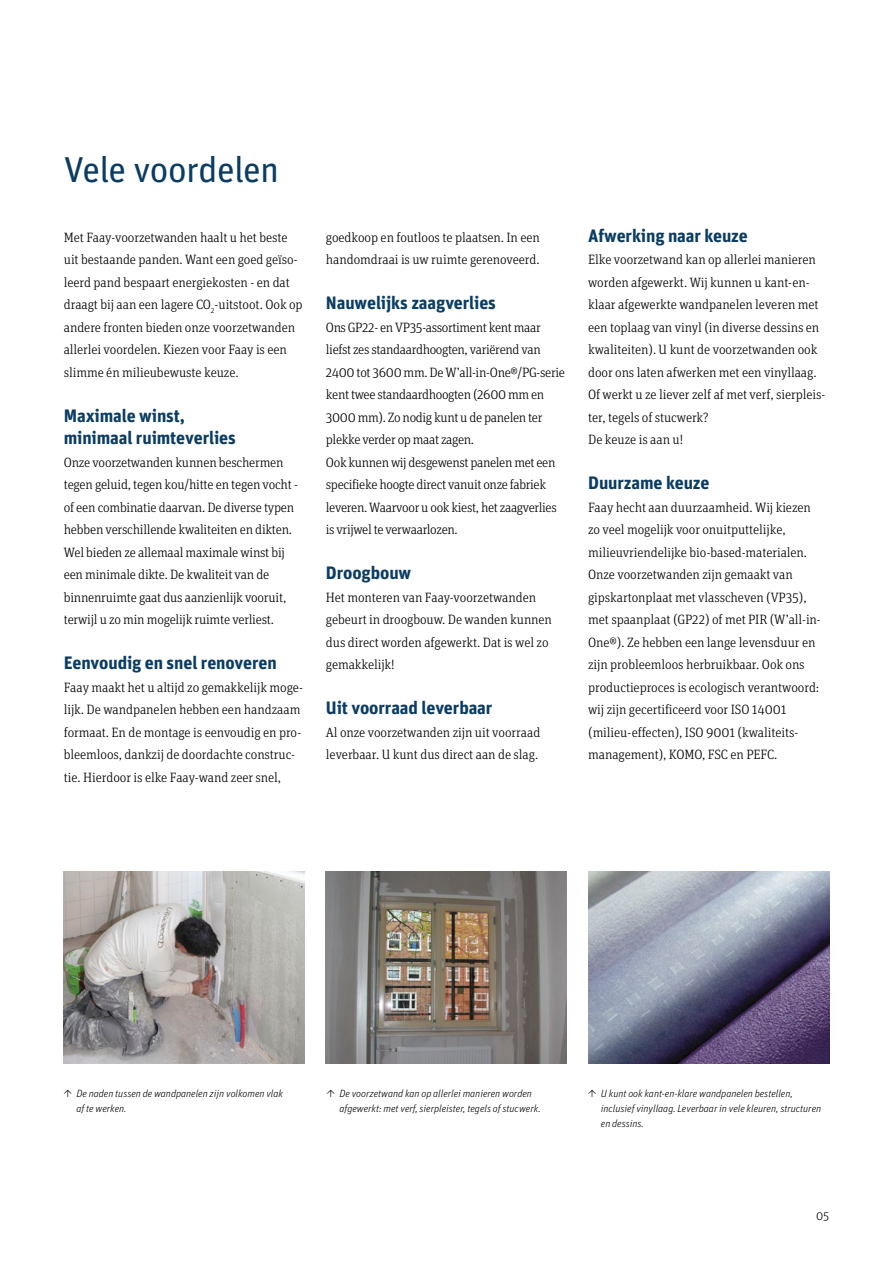
<style>
.page{position:relative;width:893px;height:1263px;background:#fff}
.page>*{position:absolute;margin:0;border:0;box-sizing:border-box;transform-origin:0 0}
.t1{font:36px "Unit Pro";letter-spacing:-.025em;color:#0b3c62}
.t2{font:700 18px/22.5px "Unit Pro";letter-spacing:-.005em;color:#0b3c62}
.t3{font:300 13.5px/22.5px "Unit Slab Pro";letter-spacing:-.005em;color:#000}
.t4{font:300 13.5px/22.5px "Unit Slab Pro";letter-spacing:-.025em;color:#000}
.t5{font:300 12px "Unit Pro";color:#000}
.t6{font:italic 300 10.5px/15px "Unit Pro";letter-spacing:-.005em;color:#000}
</style>
<div class="page">
<img style="left:588px;top:872px;width:241px;height:191px">
<img style="left:64px;top:872px;width:241px;height:191px">
<img style="left:326px;top:872px;width:241px;height:191px">
<h1 class="t1" style="left:64px;top:146px;width:217px">Vele voordelen</h1>
<p class="t3" style="left:64px;top:225px;width:240px">Met Faay-voorzetwanden haalt u het beste uit bestaande panden. Want een goed geïso&shy;leerd pand bespaart energiekosten - en dat draagt bij aan een lagere CO<sub>2</sub>-uitstoot. Ook op andere fronten bieden onze voorzetwanden allerlei voordelen. Kiezen voor Faay is een slimme én milieubewuste keuze.</p>
<h2 class="t2" style="left:64px;top:404px;width:173px">Maximale winst, minimaal ruimteverlies</h2>
<p class="t3" style="left:64px;top:450px;width:236px">Onze voorzetwanden kunnen beschermen tegen geluid, tegen kou/hitte en tegen vocht - of een combinatie daarvan. De diverse typen hebben verschillende kwaliteiten en dikten.<br>Wel bieden ze allemaal maximale winst bij een minimale dikte. De kwaliteit van de binnenruimte gaat dus aanzienlijk vooruit, terwijl u zo min mogelijk ruimte verliest.</p>
<h2 class="t2" style="left:64px;top:651px;width:215px">Eenvoudig en snel renoveren</h2>
<p class="t3" style="left:64px;top:675px;width:241px">Faay maakt het u altijd zo gemakkelijk moge&shy;lijk. De wandpanelen hebben een handzaam formaat. En de montage is eenvoudig en pro&shy;bleemloos, dankzij de doordachte construc&shy;tie. Hierdoor is elke Faay-wand zeer snel,</p>
<p class="t3" style="left:326px;top:225px;width:216px">goedkoop en foutloos te plaatsen. In een handomdraai is uw ruimte gerenoveerd.</p>
<h2 class="t2" style="left:326px;top:291px;width:172px">Nauwelijks zaagverlies</h2>
<p class="t4" style="left:326px;top:315px;width:241px">Ons GP22- en VP35-assortiment kent maar liefst zes standaardhoogten, variërend van 2400 tot 3600 mm. De W’all-in-One®/PG-serie kent twee standaardhoogten (2600 mm en 3000 mm). Zo nodig kunt u de panelen ter plekke verder op maat zagen.<br>Ook kunnen wij desgewenst panelen met een specifieke hoogte direct vanuit onze fabriek leveren. Waarvoor u ook kiest, het zaagverlies is vrijwel te verwaarlozen.</p>
<h2 class="t2" style="left:326px;top:561px;width:87px">Droogbouw</h2>
<p class="t3" style="left:326px;top:585px;width:228px">Het monteren van Faay-voorzetwanden gebeurt in droogbouw. De wanden kunnen dus direct worden afgewerkt. Dat is wel zo gemakkelijk!</p>
<h2 class="t2" style="left:326px;top:696px;width:168px">Uit voorraad leverbaar</h2>
<p class="t3" style="left:326px;top:720px;width:216px">Al onze voorzetwanden zijn uit voorraad leverbaar. U kunt dus direct aan de slag.</p>
<h2 class="t2" style="left:588px;top:224px;width:161px">Afwerking naar keuze</h2>
<p class="t3" style="left:588px;top:248px;width:239px">Elke voorzetwand kan op allerlei manieren worden afgewerkt. Wij kunnen u kant-en&shy;klaar afgewerkte wandpanelen leveren met een toplaag van vinyl (in diverse dessins en kwaliteiten). U kunt de voorzetwanden ook door ons laten afwerken met een vinyllaag.<br>Of werkt u ze liever zelf af met verf, sierpleis&shy;ter, tegels of stucwerk?<br>De keuze is aan u!</p>
<h2 class="t2" style="left:588px;top:471px;width:123px">Duurzame keuze</h2>
<p class="t3" style="left:588px;top:495px;width:234px">Faay hecht aan duurzaamheid. Wij kiezen zo veel mogelijk voor onuitputtelijke, milieuvriendelijke bio-based-materialen.<br>Onze voorzetwanden zijn gemaakt van gipskartonplaat met vlasscheven (VP35), met spaanplaat (GP22) of met PIR (W’all-in-One®). Ze hebben een lange levensduur en zijn probleemloos herbruikbaar. Ook ons productieproces is ecologisch verantwoord: wij zijn gecertificeerd voor ISO 14001 (milieu-effecten), ISO 9001 (kwaliteits&shy;management), KOMO, FSC en PEFC.</p>
<p class="t6" style="left:77px;top:1085px;width:208px;text-indent:-13px">↑ De naden tussen de wandpanelen zijn volkomen vlak af te werken.</p>
<p class="t6" style="left:339px;top:1085px;width:203px;text-indent:-13px">↑ De voorzetwand kan op allerlei manieren worden afgewerkt: met verf, sierpleister, tegels of stucwerk.</p>
<p class="t6" style="left:601px;top:1085px;width:222px;text-indent:-13px">↑ U kunt ook kant-en-klare wandpanelen bestellen, inclusief vinyllaag. Leverbaar in vele kleuren, structuren en dessins.</p>
<p class="t5" style="left:816px;top:1209px;width:15px">05</p>
</div>
